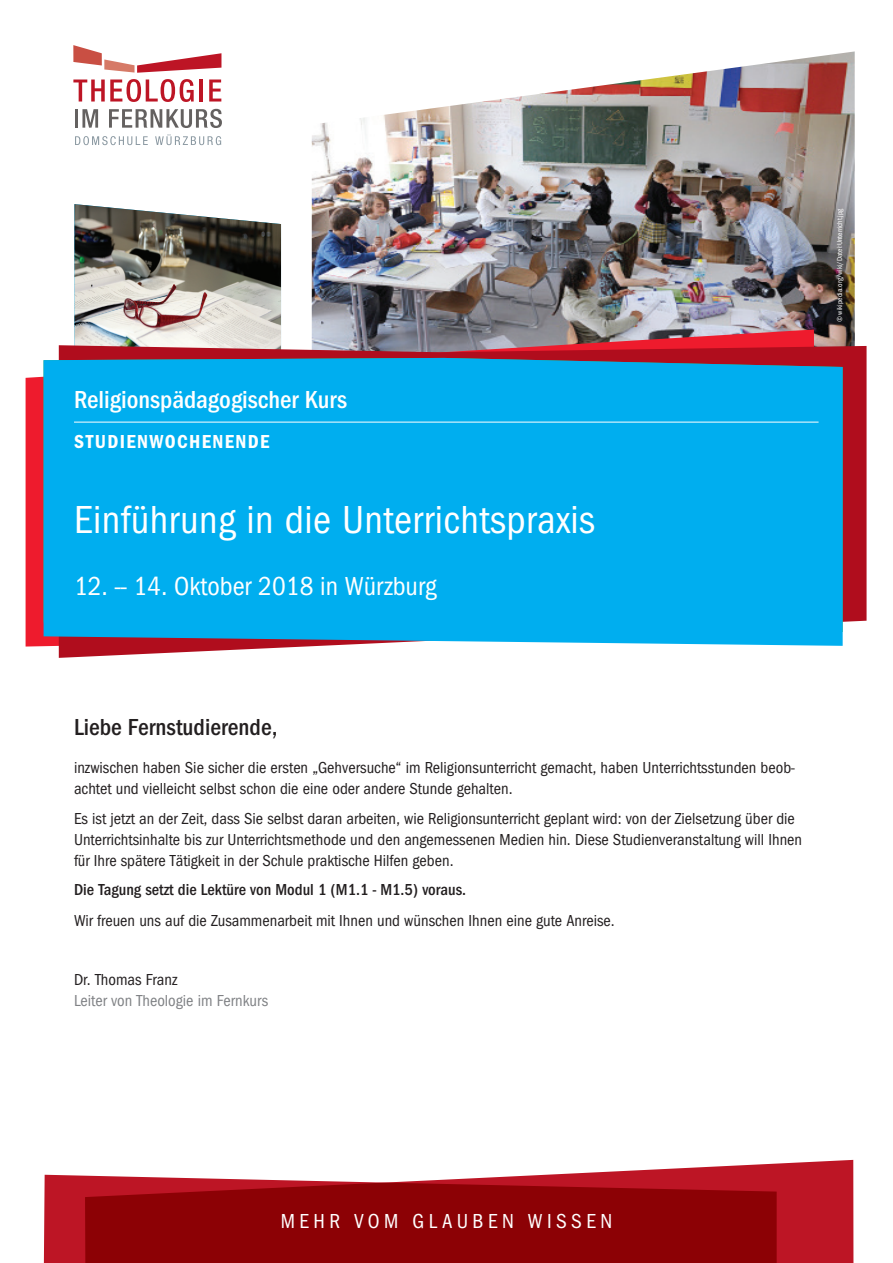
<style>
.page{position:relative;width:893px;height:1263px;background:#fff}
.page>*{position:absolute;margin:0;border:0;box-sizing:border-box;transform-origin:0 0}
.t1{font:40.5px "Franklin Goth EFTU Book Con";letter-spacing:.01em;color:#fff}
.t2{font:27px "Franklin Goth EFTU Book Con";color:#fff}
.t3{font:25.5px "Franklin Goth EFTU Med Con";color:#fff}
.t4{font:24px "Franklin Goth EFTU Med Con";color:#231f20}
.t5{font:21px "Franklin Goth EFTU Book Con";letter-spacing:.21em;color:#fff}
.t6{font:16.5px/21px "Franklin Goth EFTU Book Con";color:#231f20}
.t7{font:16.5px "Franklin Goth EFTU Med Con";color:#231f20}
.t8{font:16.5px "Franklin Goth EFTU Book Con";color:#808285}
.t9{font:7.5px "Franklin Goth EFTU Book Con";color:#fff}
</style>
<div class="page">
<img style="left:312px;top:51px;width:543px;height:294px">
<img style="left:74px;top:204px;width:207px;height:125px">
<svg style="left:26px;top:329px;width:788px;height:317px;background:#c8818a"></svg>
<svg style="left:59px;top:345px;width:807px;height:313px;fill:#b00d1d"></svg>
<svg style="left:542px;top:1160px;width:311px;height:103px;fill:#bd1525"></svg>
<svg style="left:43px;top:1175px;width:734px;height:88px;background:#970c12"></svg>
<div style="left:44px;top:358px;width:799px;height:288px;background:#00aeef"></div>
<svg style="left:75px;top:136px;width:73px;height:9px"></svg>
<svg style="left:155px;top:134px;width:66px;height:11px"></svg>
<svg style="left:73px;top:45px;width:148px;height:28px"></svg>
<svg style="left:73px;top:79px;width:121px;height:23px"></svg>
<hr style="left:200px;top:80px;width:3px;height:22px;background:#bd1525">
<svg style="left:209px;top:80px;width:12px;height:22px"></svg>
<svg style="left:76px;top:109px;width:22px;height:19px"></svg>
<svg style="left:109px;top:109px;width:113px;height:19px"></svg>
<hr style="left:74px;top:422px;width:745px;height:1px;background:#fff">
<div style="left:74px;top:435px;width:195px;height:13px;background:#00aeef"></div>
<h3 class="t3" style="left:74px;top:385px;width:274px">Religionspädagogischer Kurs</h3>
<h1 class="t1" style="left:74px;top:497px;width:523px">Einführung in die Unterrichtspraxis</h1>
<h2 class="t2" style="left:74px;top:571px;width:364px">12. -- 14. Oktober 2018 in Würzburg</h2>
<p class="t9" style="left:835px;top:322px;width:116px;rotate:-90deg">© wikipedia.org/wiki/Datei:Unterricht.jpg</p>
<h3 class="t4" style="left:74px;top:714px;width:205px">Liebe Fernstudierende,</h3>
<p class="t6" style="left:74px;top:757px;width:722px">inzwischen haben Sie sicher die ersten „Gehversuche“ im Religionsunterricht gemacht, haben Unterrichtsstunden beob&shy;achtet und vielleicht selbst schon die eine oder andere Stunde gehalten.</p>
<p class="t6" style="left:74px;top:808px;width:730px">Es ist jetzt an der Zeit, dass Sie selbst daran arbeiten, wie Religionsunterricht geplant wird: von der Zielsetzung über die<br>Unterrichtsinhalte bis zur Unterrichtsmethode und den angemessenen Medien hin. Diese Studienveranstaltung will Ihnen für Ihre spätere Tätigkeit in der Schule praktische Hilfen geben.</p>
<p class="t7" style="left:74px;top:880px;width:394px">Die Tagung setzt die Lektüre von Modul 1 (M1.1 - M1.5) voraus.</p>
<p class="t6" style="left:74px;top:910px;width:542px">Wir freuen uns auf die Zusammenarbeit mit Ihnen und wünschen Ihnen eine gute Anreise.</p>
<p class="t6" style="left:74px;top:969px;width:105px">Dr. Thomas Franz</p>
<p class="t8" style="left:74px;top:991px;width:196px">Leiter von Theologie im Fernkurs</p>
<p class="t5" style="left:281px;top:1209px;width:333px">mehr vom glauben wissen</p>
</div>
